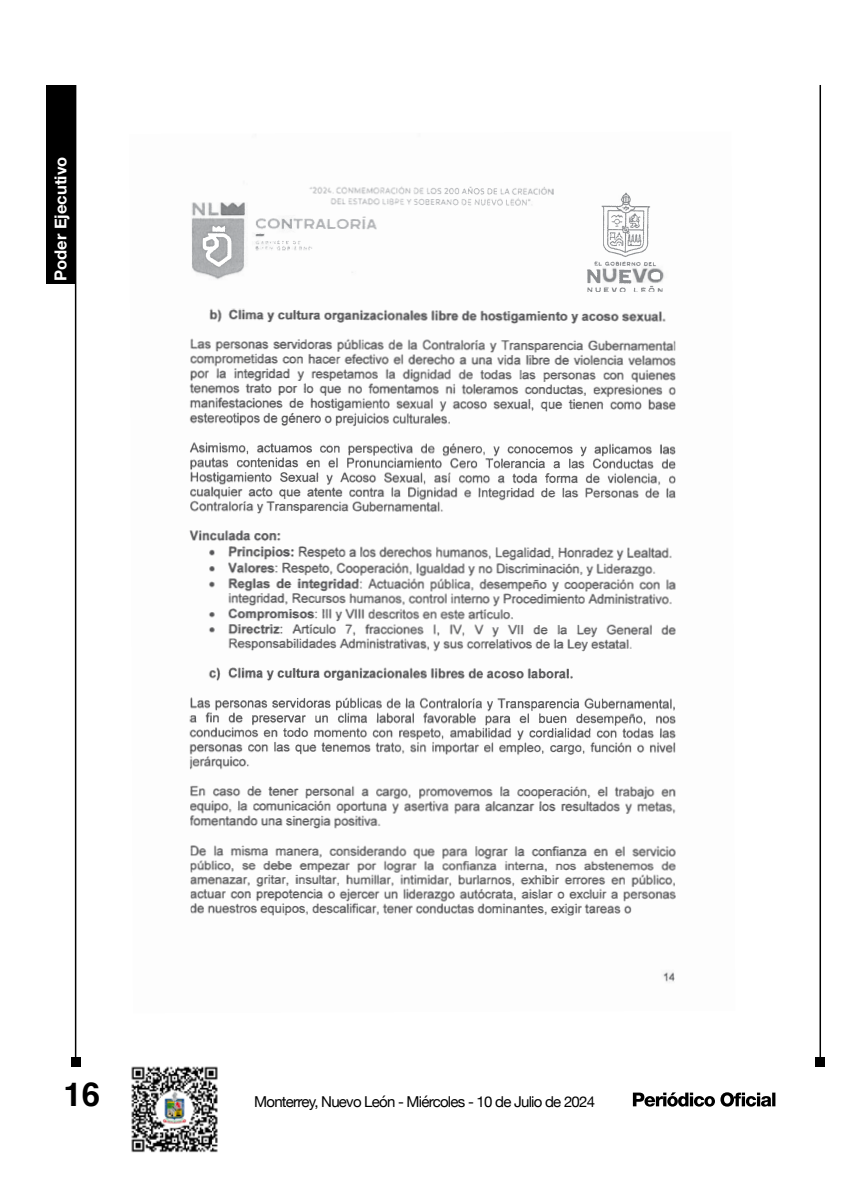
<style>
.page{position:relative;width:851px;height:1191px;background:#fff}
.page>*{position:absolute;margin:0;border:0;box-sizing:border-box;transform-origin:0 0}
.t1{font:700 33px "Helvetica";color:#000}
.t2{font:700 16.5px "Helvetica Neue";color:#fff}
.t3{font:15px "Helvetica Neue";letter-spacing:-.05em;color:#000}
</style>
<div class="page">
<hr style="left:75px;top:85px;width:1px;height:977px;background:#000">
<div style="left:71px;top:1057px;width:9px;height:10px;background:#000"></div>
<hr style="left:819px;top:85px;width:1px;height:977px;background:#000">
<div style="left:814px;top:1057px;width:10px;height:10px;background:#000"></div>
<div style="left:46px;top:85px;width:30px;height:198px;background:#000"></div>
<svg style="left:632px;top:1092px;width:143px;height:14px"></svg>
<img style="left:131px;top:1066px;width:87px;height:87px">
<img style="left:191px;top:202px;width:484px;height:781px">
<img style="left:189px;top:307px;width:487px;height:610px">
<img style="left:241px;top:186px;width:313px;height:65px">
<img style="left:585px;top:192px;width:77px;height:100px">
<img style="left:203px;top:224px;width:29px;height:43px">
<svg style="left:650px;top:270px;width:10px;height:10px"></svg>
<p class="t2" style="left:48px;top:281px;width:126px;rotate:-90deg">Poder Ejecutivo</p>
<h1 class="t1" style="left:63px;top:1074px;width:38px">16</h1>
<p class="t3" style="left:254px;top:1090px;width:342px">Monterrey, Nuevo León - Miércoles - 10 de Julio de 2024</p>
</div>
